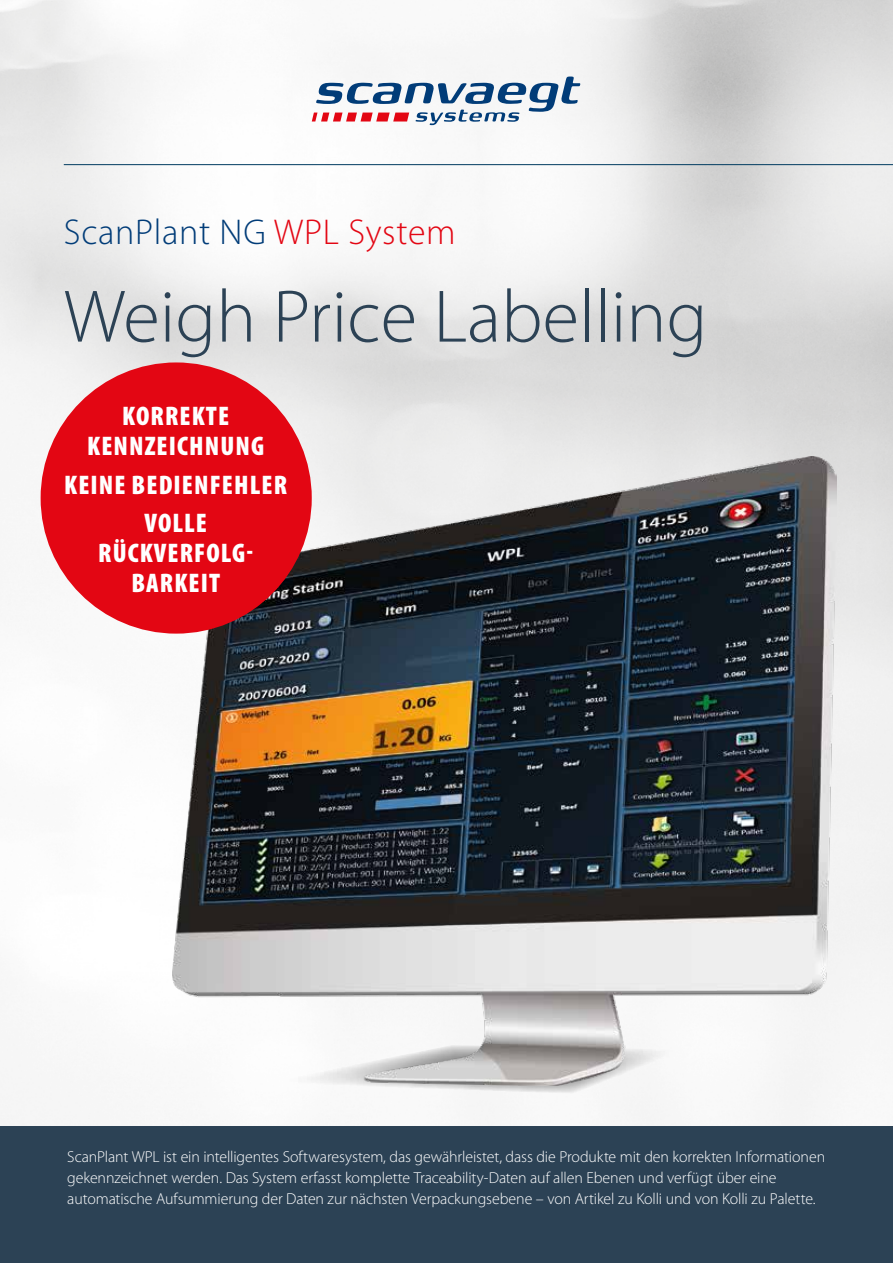
<style>
.page{position:relative;width:893px;height:1263px;background:#fff}
.page>*{position:absolute;margin:0;border:0;box-sizing:border-box;transform-origin:0 0}
.t1{font:300 75px "Myriad Pro";color:#2c4255}
.t2{font:300 36px "Myriad Pro";letter-spacing:.02em;color:#013c78}
.t3{font:900 condensed 27px/30px "Myriad Pro";letter-spacing:.04em;color:#fff;text-align:center}
.t4{font:300 15.9px/21px "Myriad Pro";letter-spacing:-.01em;color:#fff}
.s1{color:#e30613}
</style>
<div class="page">
<img style="left:0;top:0;width:893px;height:1127px">
<svg style="left:312px;top:77px;width:268px;height:48px"></svg>
<hr style="left:64px;top:164px;width:829px;height:1px;background:#003b60">
<div style="left:0;top:1127px;width:893px;height:136px;background:#2c4255"></div>
<svg style="left:261px;top:1086px;width:428px;height:8px"></svg>
<img style="left:173px;top:456px;width:663px;height:630px">
<div style="left:41px;top:362px;width:271px;height:272px;background:#e30613;border-radius:50%"></div>
<h2 class="t2" style="left:64px;top:210px;width:393px">ScanPlant NG <span class="s1">WPL System</span></h2>
<h1 class="t1" style="left:64px;top:271px;width:645px">Weigh Price Labelling</h1>
<h3 class="t3" style="left:87px;top:400px;width:178px">KORREKTE<br>KENNZEICHNUNG</h3>
<h3 class="t3" style="left:64px;top:465px;width:224px;line-height:38.5px">KEINE BEDIENFEHLER<br>VOLLE</h3>
<h3 class="t3" style="left:98px;top:537px;width:156px">RÜCKVERFOLG-<br>BARKEIT</h3>
<p class="t4" style="left:67px;top:1146px;width:759px">ScanPlant WPL ist ein intelligentes Softwaresystem, das gewährleistet, dass die Produkte mit den korrekten Informationen gekennzeichnet werden. Das System erfasst komplette Traceability-Daten auf allen Ebenen und verfügt über eine automatische Aufsummierung der Daten zur nächsten Verpackungsebene – von Artikel zu Kolli und von Kolli zu Palette.</p>
</div>
